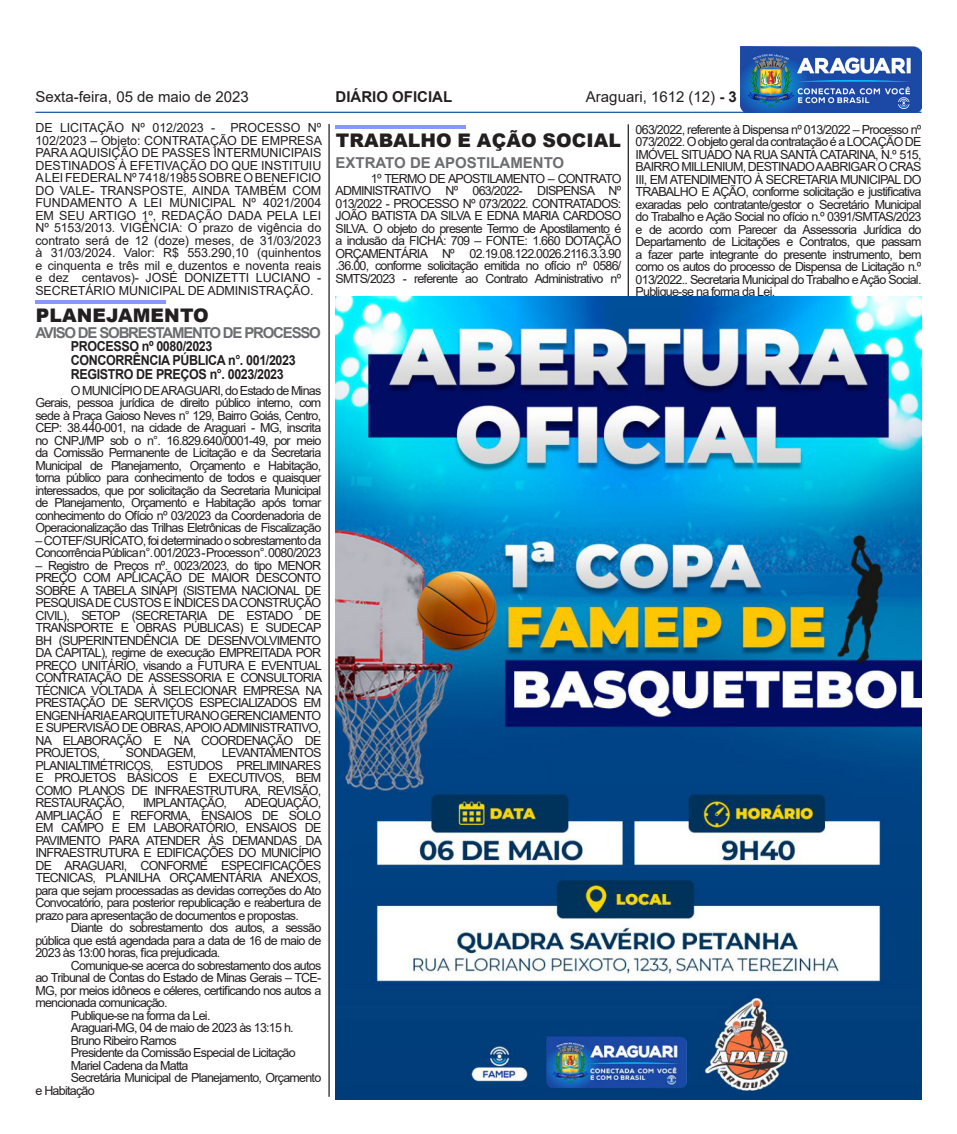
<style>
.page{position:relative;width:957px;height:1134px;background:#fff}
.page>*{position:absolute;margin:0;border:0;box-sizing:border-box;transform-origin:0 0}
.t1{font:900 18.75px "Arial";letter-spacing:.005em;color:#231f20}
.t2{font:15px "Arial";color:#231f20}
.t3{font:700 15px "Arial";letter-spacing:-.08em;color:#6c6d70}
.t4{font:700 15px "Arial";color:#6c6d70}
.t5{font:700 15px "Arial";color:#231f20}
.t6{font:700 13.75px "Arial";letter-spacing:-.03em;color:#231f20;scale:.91 1}
.t7{font:12.5px/12.5px "Arial";letter-spacing:-.06em;color:#231f20;text-align:justify}
.s1{font-weight:700}
</style>
<div class="page">
<hr style="left:35px;top:112px;width:886px;height:1px;background:#1c56a5">
<img style="left:741px;top:46px;width:180px;height:66px">
<hr style="left:627px;top:124px;width:2px;height:973px;background:#231f20">
<hr style="left:328px;top:124px;width:2px;height:973px;background:#231f20">
<hr style="left:35px;top:300px;width:131px;height:3px;background:#02f">
<hr style="left:335px;top:125px;width:131px;height:4px;background:#8897ff">
<img style="left:335px;top:296px;width:586px;height:804px">
<p class="t2" style="left:35px;top:87px;width:215px">Sexta-feira, 05 de maio de 2023</p>
<p class="t5" style="left:335px;top:86px;width:118px">DIÁRIO OFICIAL</p>
<p class="t2" style="left:586px;top:87px;width:152px">Araguari, 1612 (12) <span class="s1">- 3</span></p>
<p class="t7" style="left:35px;top:122px;width:288px">DE LICITAÇÃO Nº 012/2023 - PROCESSO Nº 102/2023 – Objeto: CONTRATAÇÃO DE EMPRESA PARA AQUISIÇÃO DE PASSES INTERMUNICIPAIS DESTINADOS À EFETIVAÇÃO DO QUE INSTITUIU A LEI FEDERAL Nº 7418/1985 SOBRE O BENEFICIO DO VALE- TRANSPOSTE, AINDA TAMBÉM COM FUNDAMENTO A LEI MUNICIPAL Nº 4021/2004<br>EM SEU ARTIGO 1º, REDAÇÃO DADA PELA LEI Nº 5153/2013. VIGÊNCIA: O prazo de vigência do contrato será de 12 (doze) meses, de 31/03/2023 à 31/03/2024. Valor: R$ 553.290,10 (quinhentos e cinquenta e três mil e duzentos e noventa reais e dez centavos)- JOSÉ DONIZETTI LUCIANO - SECRETÁRIO MUNICIPAL DE ADMINISTRAÇÃO.</p>
<p class="t3" style="left:35px;top:322px;width:287px">AVISO DE SOBRESTAMENTO DE PROCESSO</p>
<p class="t1" style="left:336px;top:127px;width:287px">TRABALHO E AÇÃO SOCIAL</p>
<p class="t7" style="left:635px;top:123px;width:287px">063/2022, referente à Dispensa nº 013/2022 – Processo nº 073/2022. O objeto geral da contratação é a LOCAÇÃO DE IMÓVEL SITUADO NA RUA SANTA CATARINA, N.º 515, BAIRRO MILLENIUM, DESTINADO A ABRIGAR O CRAS III, EM ATENDIMENTO À SECRETARIA MUNICIPAL DO TRABALHO E AÇÃO, conforme solicitação e justificativa exaradas pelo contratante/gestor o Secretário Municipal do Trabalho e Ação Social no ofício n.º 0391/SMTAS/2023 e de acordo com Parecer da Assessoria Jurídica do Departamento de Licitações e Contratos, que passam a fazer parte integrante do presente instrumento, bem como os autos do processo de Dispensa de Licitação n.º 013/2022.. Secretaria Municipal do Trabalho e Ação Social.<br>Publique-se na forma da Lei.</p>
<p class="t4" style="left:335px;top:152px;width:230px">EXTRATO DE APOSTILAMENTO</p>
<p class="t7" style="left:335px;top:172px;width:287px;text-indent:35px">1º TERMO DE APOSTILAMENTO – CONTRATO ADMINISTRATIVO Nº 063/2022- DISPENSA Nº 013/2022 - PROCESSO Nº 073/2022. CONTRATADOS:<br>JOÃO BATISTA DA SILVA E EDNA MARIA CARDOSO SILVA. O objeto do presente Termo de Apostilamento é a inclusão da FICHA: 709 – FONTE: 1.660 DOTAÇÃO ORÇAMENTÁRIA Nº 02.19.08.122.0026.2116.3.3.90 .36.00, conforme solicitação emitida no ofício nº 0586/ SMTS/2023 - referente ao Contrato Administrativo nº</p>
<p class="t1" style="left:36px;top:302px;width:174px">PLANEJAMENTO</p>
<p class="t6" style="left:71px;top:337px;width:157px">PROCESSO nº 0080/2023</p>
<p class="t6" style="left:71px;top:351px;width:248px">CONCORRÊNCIA PÚBLICA n°. 001/2023</p>
<p class="t6" style="left:71px;top:364px;width:235px">REGISTRO DE PREÇOS n°. 0023/2023</p>
<p class="t7" style="left:35px;top:384px;width:287px;text-indent:35px">O MUNICÍPIO DE ARAGUARI, do Estado de Minas Gerais, pessoa jurídica de direito público interno, com sede à Praça Gaioso Neves n° 129, Bairro Goiás, Centro, CEP: 38.440-001, na cidade de Araguari - MG, inscrita no CNPJ/MP sob o n°. 16.829.640/0001-49, por meio da Comissão Permanente de Licitação e da Secretaria Municipal de Planejamento, Orçamento e Habitação, torna público para conhecimento de todos e quaisquer interessados, que por solicitação da Secretaria Municipal de Planejamento, Orçamento e Habitação após tomar conhecimento do Ofício nº 03/2023 da Coordenadoria de Operacionalização das Trilhas Eletrônicas de Fiscalização</p>
<p class="t7" style="left:35px;top:534px;width:287px">– COTEF/SURICATO, foi determinado o sobrestamento da<br>Concorrência Pública n°. 001/2023 - Processo n°. 0080/2023</p>
<p class="t7" style="left:35px;top:559px;width:288px">– Registro de Preços nº. 0023/2023, do tipo MENOR PREÇO COM APLICAÇÃO DE MAIOR DESCONTO SOBRE A TABELA SINAPI (SISTEMA NACIONAL DE PESQUISA DE CUSTOS E ÍNDICES DA CONSTRUÇÃO CIVIL), SETOP (SECRETARIA DE ESTADO DE TRANSPORTE E OBRAS PÚBLICAS) E SUDECAP BH (SUPERINTENDÊNCIA DE DESENVOLVIMENTO DA CAPITAL), regime de execução EMPREITADA POR PREÇO UNITÁRIO, visando a FUTURA E EVENTUAL CONTRATAÇÃO DE ASSESSORIA E CONSULTORIA TÉCNICA VOLTADA À SELECIONAR EMPRESA NA PRESTAÇÃO DE SERVIÇOS ESPECIALIZADOS EM ENGENHARIA E ARQUITETURA NO GERENCIAMENTO E SUPERVISÃO DE OBRAS, APOIO ADMINISTRATIVO, NA ELABORAÇÃO E NA COORDENAÇÃO DE PROJETOS,</p>
<p class="t7" style="left:35px;top:746px;width:287px;text-indent:186px">LEVANTAMENTOS PLANIALTIMÉTRICOS, ESTUDOS PRELIMINARES E PROJETOS BÁSICOS E EXECUTIVOS, BEM COMO PLANOS DE INFRAESTRUTURA, REVISÃO, RESTAURAÇÃO,</p>
<p class="t7" style="left:126px;top:746px;width:72px">SONDAGEM,</p>
<p class="t7" style="left:35px;top:796px;width:288px;text-indent:209px">ADEQUAÇÃO, AMPLIAÇÃO E REFORMA, ENSAIOS DE SOLO EM CAMPO E EM LABORATÓRIO, ENSAIOS DE PAVIMENTO PARA ATENDER ÀS DEMANDAS DA INFRAESTRUTURA E EDIFICAÇÕES DO MUNICÍPIO DE ARAGUARI, CONFORME ESPECIFICAÇÕES TECNICAS, PLANILHA ORÇAMENTÁRIA ANEXOS, para que sejam processadas as devidas correções do Ato Convocatório, para posterior republicação e reabertura de prazo para apresentação de documentos e propostas.</p>
<p class="t7" style="left:35px;top:921px;width:287px;text-indent:35px">Diante do sobrestamento dos autos, a sessão pública que está agendada para a data de 16 de maio de 2023 às 13:00 horas, fica prejudicada.</p>
<p class="t7" style="left:35px;top:959px;width:287px;text-indent:35px">Comunique-se acerca do sobrestamento dos autos ao Tribunal de Contas do Estado de Minas Gerais – TCE-MG, por meios idôneos e céleres, certificando nos autos a mencionada comunicação.</p>
<p class="t7" style="left:71px;top:1009px;width:141px">Publique-se na forma da Lei.</p>
<p class="t7" style="left:71px;top:1021px;width:224px">Araguari-MG, 04 de maio de 2023 às 13:15 h.</p>
<p class="t7" style="left:71px;top:1034px;width:107px">Bruno Ribeiro Ramos</p>
<p class="t7" style="left:71px;top:1046px;width:226px">Presidente da Comissão Especial de Licitação</p>
<p class="t7" style="left:71px;top:1059px;width:119px">Mariel Cadena da Matta</p>
<p class="t7" style="left:35px;top:1071px;width:287px;text-indent:35px">Secretária Municipal de Planejamento, Orçamento e Habitação</p>
<p class="t7" style="left:143px;top:796px;width:85px">IMPLANTAÇÃO,</p>
</div>
